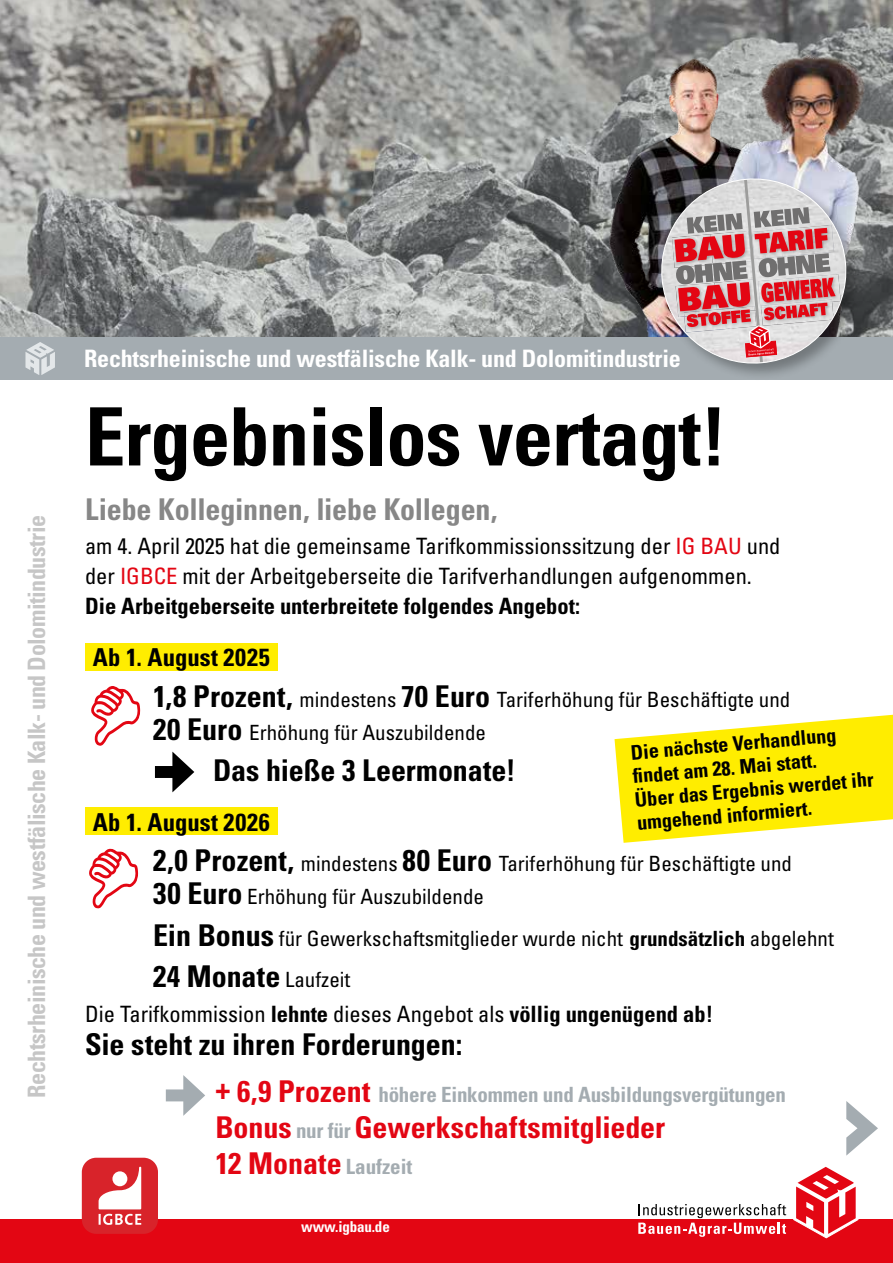
<style>
.page{position:relative;width:893px;height:1263px;background:#fff}
.page>*{position:absolute;margin:0;border:0;box-sizing:border-box;transform-origin:0 0}
.t1{font:700 condensed 80.55px "Univers";letter-spacing:-.01em;color:#000}
.t2{font:700 condensed 30px "Univers";color:#000}
.t3{font:700 condensed 30px/36px "Univers";letter-spacing:-.005em;color:#e30613}
.t4{font:700 condensed 30px "Univers";letter-spacing:-.005em;color:#878787}
.t5{font:700 condensed 24.75px "Univers";letter-spacing:.015em;color:#000}
.t6{font:700 condensed 24px "Univers";letter-spacing:-.02em;color:#c6c6c6}
.t7{font:700 condensed 24px "Univers";letter-spacing:-.01em;color:#fff}
.t8{font:condensed 22.5px/30px "Univers";color:#000}
.t9{font:condensed 21px/33px "Univers";color:#000}
.t10{font:700 condensed 21px "Univers";letter-spacing:-.01em;color:#a4acb1}
.t11{font:700 condensed 20.25px/23.7px "Univers";color:#000}
.t12{font:700 condensed 15px "Univers";letter-spacing:-.01em;color:#fff}
.s1{color:#e30613}
.s2{font-weight:700}
.s3{font-weight:700;font-size:30px}
.s4{font-weight:400;font-size:21px}
.s5{font-size:30px;color:#e30613}
.s6{font-size:21px;color:#a4acb1}
</style>
<div class="page">
<div style="left:0;top:1219px;width:893px;height:44px;background:#e30613"></div>
<svg style="left:794px;top:1166px;width:64px;height:72px"></svg>
<svg style="left:638px;top:1204px;width:148px;height:33px"></svg>
<img style="left:0;top:0;width:893px;height:337px">
<img style="left:608px;top:33px;width:102px;height:304px">
<img style="left:710px;top:16px;width:165px;height:321px">
<div style="left:0;top:337px;width:893px;height:42px;background:#a4acb1"></div>
<svg style="left:846px;top:1101px;width:32px;height:54px"></svg>
<div style="left:658px;top:176px;width:206px;height:205px;background:#000;opacity:.3"></div>
<svg style="left:658px;top:175px;width:192px;height:192px;background:#bb959a"></svg>
<svg style="left:25px;top:342px;width:30px;height:33px"></svg>
<svg style="left:614px;top:715px;width:279px;height:128px"></svg>
<svg style="left:82px;top:1158px;width:76px;height:76px"></svg>
<div style="left:85px;top:643px;width:192px;height:28px;background:#ffed00"></div>
<div style="left:155px;top:766px;width:26px;height:12px;background:#000"></div>
<svg style="left:172px;top:752px;width:22px;height:40px"></svg>
<div style="left:166px;top:1089px;width:26px;height:12px;background:#a4acb1"></div>
<svg style="left:183px;top:1075px;width:22px;height:41px"></svg>
<svg style="left:89px;top:848px;width:49px;height:61px"></svg>
<div style="left:85px;top:807px;width:192px;height:28px;background:#ffed00"></div>
<svg style="left:91px;top:686px;width:50px;height:60px"></svg>
<p class="t6" style="left:22px;top:1097px;width:584px;rotate:-90deg">Rechtsrheinische und westfälische Kalk- und Dolomitindustrie</p>
<p class="t7" style="left:84px;top:344px;width:598px">Rechtsrheinische und westfälische Kalk- und Dolomitindustrie</p>
<h1 class="t1" style="left:85px;top:387px;width:643px">Ergebnislos vertagt!</h1>
<h2 class="t4" style="left:85px;top:491px;width:414px">Liebe Kolleginnen, liebe Kollegen,</h2>
<p class="t8" style="left:85px;top:530px;width:697px">am 4. April 2025 hat die gemeinsame Tarifkommissionssitzung der <span class="s1">IG BAU</span> und der <span class="s1">IGBCE</span> mit der Arbeitgeberseite die Tarifverhandlungen aufgenommen.<br><span class="s2">Die Arbeitgeberseite unterbreitete folgendes Angebot:</span></p>
<p class="t5" style="left:93px;top:642px;width:178px">Ab 1. August 2025</p>
<p class="t9" style="left:153px;top:682px;width:639px"><span class="s3">1,8 Prozent,</span> mindestens <span class="s3">70 Euro</span> Tariferhöhung für Beschäftigte und<br><span class="s3">20 Euro</span> Erhöhung für Auszubildende</p>
<h2 class="t2" style="left:213px;top:752px;width:304px">Das hieße 3 Leermonate!</h2>
<p class="t11" style="left:630px;top:740px;width:241px;rotate:-5deg">Die nächste Verhandlung<br>fi ndet am 28. Mai statt.<br>Über das Ergebnis werdet ihr umgehend informiert.</p>
<p class="t5" style="left:93px;top:807px;width:178px">Ab 1. August 2026</p>
<p class="t9" style="left:153px;top:846px;width:641px"><span class="s3">2,0 Prozent,</span> mindestens <span class="s3">80 Euro</span> Tariferhöhung für Beschäftigte und<br><span class="s3">30 Euro</span> Erhöhung für Auszubildende</p>
<p class="t9" style="left:153px;top:921px;width:682px"><span class="s3">Ein Bonus</span> für Gewerkschaftsmitglieder wurde nicht <span class="s2">grundsätzlich</span> abgelehnt</p>
<h2 class="t2" style="left:153px;top:958px;width:199px">24 Monate <span class="s4">Laufzeit</span></h2>
<p class="t8" style="left:85px;top:998px;width:630px">Die Tarifkommission <span class="s2">lehnte</span> dieses Angebot als <span class="s2">völlig ungenügend ab!</span></p>
<h2 class="t2" style="left:85px;top:1026px;width:379px">Sie steht zu ihren Forderungen:</h2>
<p class="t10" style="left:215px;top:1082px;width:572px"><span class="s5">+ 6,9 Prozent</span> höhere Einkommen und Ausbildungsvergütungen</p>
<h2 class="t3" style="left:215px;top:1109px;width:451px">Bonus <span class="s6">nur für</span> Gewerkschaftsmitglieder<br>12 Monate <span class="s6">Laufzeit</span></h2>
<p class="t12" style="left:301px;top:1217px;width:90px">www.igbau.de</p>
</div>
